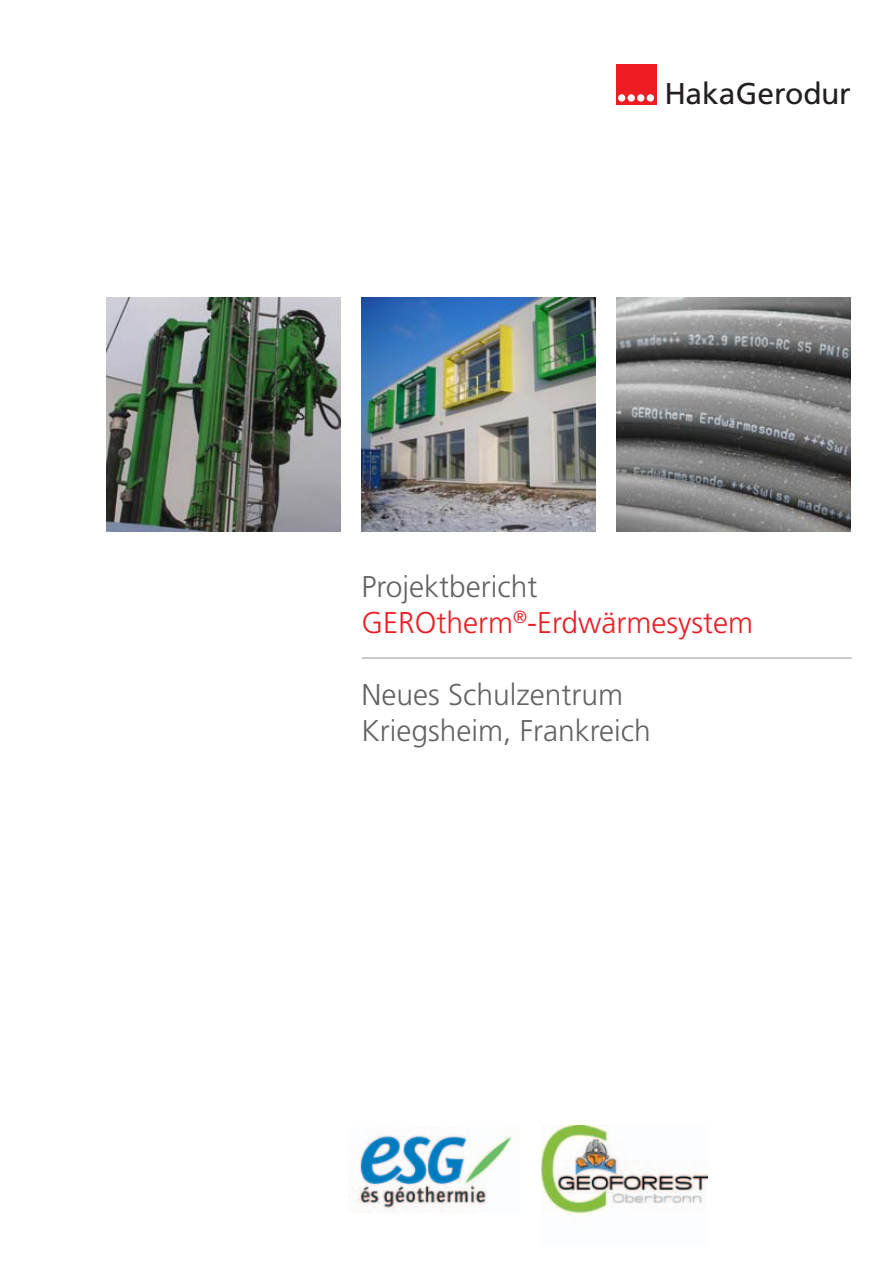
<style>
.page{position:relative;width:893px;height:1263px;background:#fff}
.page>*{position:absolute;margin:0;border:0;box-sizing:border-box;transform-origin:0 0}
.t1{font:300 30px/36px "Frutiger LT";color:#ee1d23}
.t2{font:300 30px/36px "Frutiger LT";color:#636366}
.t3{font:30px "Frutiger LT";letter-spacing:-.005em;color:#231f20}
.s1{color:#636366}
</style>
<div class="page">
<img style="left:617px;top:298px;width:233px;height:233px">
<img style="left:361px;top:298px;width:234px;height:233px">
<img style="left:106px;top:298px;width:234px;height:233px">
<div style="left:616px;top:64px;width:40px;height:40px;background:#ee1d23"></div>
<div style="left:647px;top:94px;width:7px;height:8px;background:#fff;border-radius:50%"></div>
<div style="left:618px;top:94px;width:7px;height:8px;background:#fff;border-radius:50%"></div>
<div style="left:628px;top:94px;width:7px;height:8px;background:#fff;border-radius:50%"></div>
<div style="left:637px;top:94px;width:7px;height:8px;background:#fff;border-radius:50%"></div>
<hr style="left:361px;top:658px;width:491px;height:1px;background:#939598">
<img style="left:353px;top:1129px;width:160px;height:84px">
<img style="left:541px;top:1125px;width:166px;height:90px">
<p class="t3" style="left:664px;top:76px;width:188px">HakaGerodur</p>
<p class="t1" style="left:361px;top:569px;width:393px"><span class="s1">Projektbericht<br></span>GEROtherm<sup>®</sup>-Erdwärmesystem</p>
<p class="t2" style="left:361px;top:677px;width:291px">Neues Schulzentrum<br>Kriegsheim, Frankreich</p>
</div>
